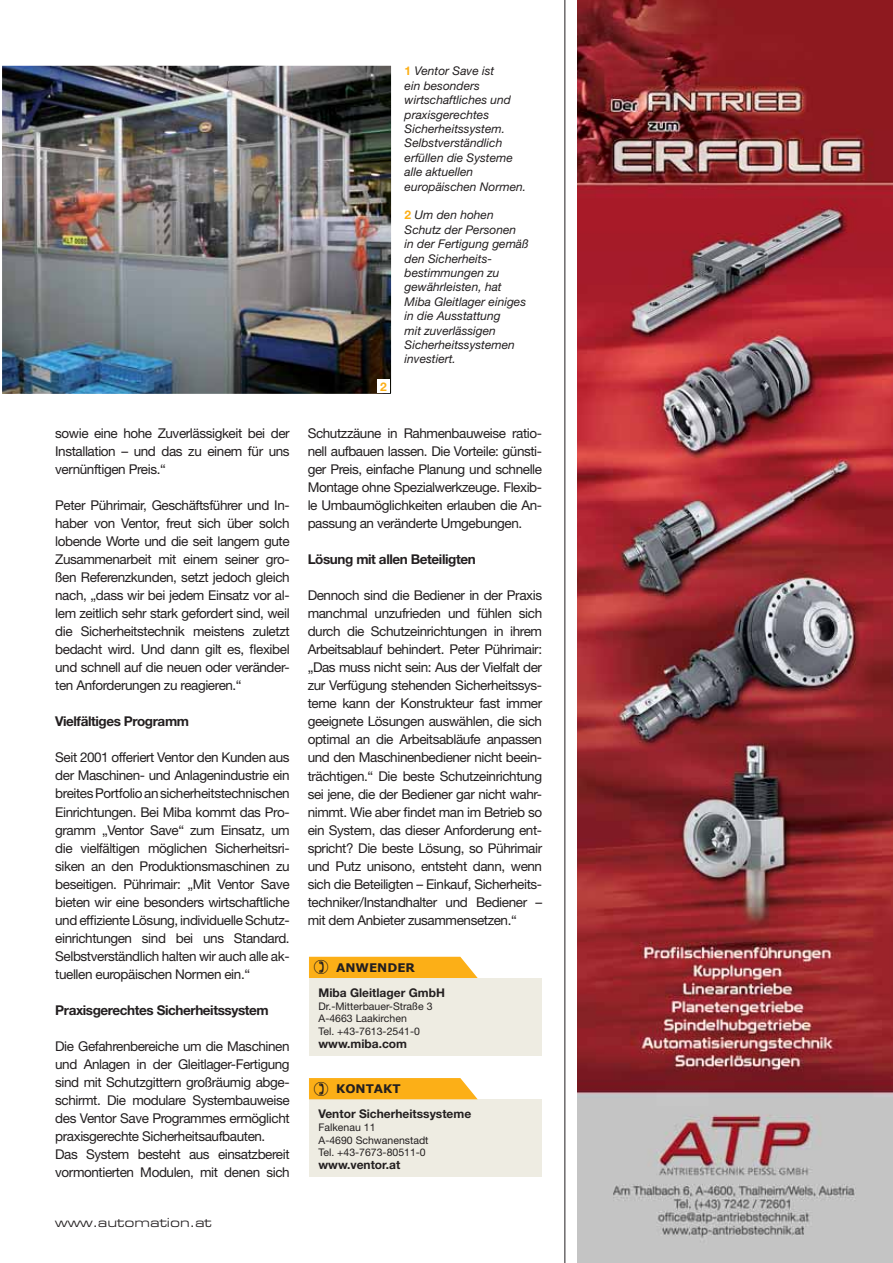
<style>
.page{position:relative;width:893px;height:1263px;background:#fff}
.page>*{position:absolute;margin:0;border:0;box-sizing:border-box;transform-origin:0 0}
.t1{font:13.5px/18px "Helvetica Neue";letter-spacing:-.03em;color:#231f20;text-align:justify}
.t2{font:700 13.5px "Helvetica Neue";letter-spacing:-.03em;color:#231f20}
.t3{font:13.5px "Eurostile Extended Roman DTC";color:#231f20}
.t4{font:italic 12px/14.4px "Helvetica Neue";color:#231f20}
.t5{font:700 12px "Helvetica Neue";color:#231f20}
.t6{font:700 12px "Verdana";color:#231f20}
.t7{font:700 12px "Helvetica Neue";color:#fcaf17}
.t8{font:10.5px/12.8px "Helvetica Neue";color:#231f20}
.s1{font-weight:700;font-style:normal;color:#fcaf17}
</style>
<div class="page">
<hr style="left:564px;top:0;width:1px;height:1263px;background:#231f20">
<div style="left:309px;top:1099px;width:232px;height:78px;background:#eeece2"></div>
<div style="left:309px;top:978px;width:232px;height:78px;background:#eeece2"></div>
<img style="left:2px;top:65px;width:390px;height:329px">
<div style="left:377px;top:379px;width:13px;height:14px;background:#fff"></div>
<img style="left:577px;top:0;width:316px;height:1263px">
<svg style="left:309px;top:1078px;width:169px;height:21px"></svg>
<div style="left:309px;top:957px;width:169px;height:21px;background:#fcaf17"></div>
<p class="t1" style="left:55px;top:425px;width:236px">sowie eine hohe Zuverlässigkeit bei der Installation – und das zu einem für uns vernünftigen Preis.“</p>
<p class="t1" style="left:55px;top:497px;width:236px">Peter Pührimair, Geschäftsführer und In&shy;haber von Ventor, freut sich über solch lobende Worte und die seit langem gute Zusammenarbeit mit einem seiner gro&shy;ßen Referenzkunden, setzt jedoch gleich nach, „dass wir bei jedem Einsatz vor al&shy;lem zeitlich sehr stark gefordert sind, weil die Sicherheitstechnik meistens zuletzt bedacht wird. Und dann gilt es, flexibel und schnell auf die neuen oder veränder&shy;ten Anforderungen zu reagieren.“</p>
<p class="t2" style="left:55px;top:717px;width:135px">Vielfältiges Programm</p>
<p class="t1" style="left:55px;top:750px;width:236px">Seit 2001 offeriert Ventor den Kunden aus der Maschinen- und Anlagenindustrie ein breites Portfolio an sicherheitstechnischen Einrichtungen. Bei Miba kommt das Pro&shy;gramm „Ventor Save“ zum Einsatz, um die vielfältigen möglichen Sicherheitsri&shy;siken an den Produktionsmaschinen zu beseitigen. Pührimair: „Mit Ventor Save bieten wir eine besonders wirtschaftliche und effiziente Lösung, individuelle Schutz&shy;einrichtungen sind bei uns Standard.<br>Selbstverständlich halten wir auch alle ak&shy;tuellen europäischen Normen ein.“</p>
<p class="t2" style="left:55px;top:1005px;width:215px">Praxisgerechtes Sicherheitssystem</p>
<p class="t1" style="left:55px;top:1039px;width:236px;text-align:left">Die Gefahrenbereiche um die Maschinen und Anlagen in der Gleitlager-Fertigung sind mit Schutzgittern großräumig abge&shy;schirmt. Die modulare Systembauweise des Ventor Save Programmes ermöglicht praxisgerechte Sicherheitsaufbauten.<br>Das System besteht aus einsatzbereit vormontierten Modulen, mit denen sich</p>
<p class="t3" style="left:55px;top:1218px;width:158px">www.automation.at</p>
<p class="t7" style="left:380px;top:382px;width:8px">2</p>
<p class="t4" style="left:405px;top:65px;width:123px"><span class="s1">1</span> Ventor Save ist<br>ein besonders wirtschaftliches und praxisgerechtes<br>Sicherheitssystem.<br>Selbstverständlich erfüllen die Systeme alle aktuellen europäischen Normen.</p>
<p class="t4" style="left:405px;top:209px;width:126px"><span class="s1">2</span> Um den hohen<br>Schutz der Personen<br>in der Fertigung gemäß den Sicherheits&shy;bestimmungen zu gewährleisten, hat<br>Miba Gleitlager einiges in die Ausstattung<br>mit zuverlässigen<br>Sicherheitssystemen investiert.</p>
<p class="t1" style="left:308px;top:425px;width:236px">Schutzzäune in Rahmenbauweise ratio&shy;nell aufbauen lassen. Die Vorteile: günsti&shy;ger Preis, einfache Planung und schnelle Montage ohne Spezialwerkzeuge. Flexib&shy;le Umbaumöglichkeiten erlauben die An&shy;passung an veränderte Umgebungen.</p>
<p class="t2" style="left:308px;top:554px;width:169px">Lösung mit allen Beteiligten</p>
<p class="t1" style="left:308px;top:588px;width:236px">Dennoch sind die Bediener in der Praxis manchmal unzufrieden und fühlen sich durch die Schutzeinrichtungen in ihrem Arbeitsablauf behindert. Peter Pührimair: „Das muss nicht sein: Aus der Vielfalt der zur Verfügung stehenden Sicherheitssys&shy;teme kann der Konstrukteur fast immer geeignete Lösungen auswählen, die sich optimal an die Arbeitsabläufe anpassen und den Maschinenbediener nicht beein&shy;trächtigen.“ Die beste Schutzeinrichtung sei jene, die der Bediener gar nicht wahr&shy;nimmt. Wie aber findet man im Betrieb so ein System, das dieser Anforderung ent&shy;spricht? Die beste Lösung, so Pührimair und Putz unisono, entsteht dann, wenn sich die Beteiligten – Einkauf, Sicherheits&shy;techniker/Instandhalter und Bediener – mit dem Anbieter zusammensetzen.“</p>
<p class="t6" style="left:336px;top:963px;width:80px">ANWENDER</p>
<p class="t5" style="left:318px;top:988px;width:128px">Miba Gleitlager GmbH</p>
<p class="t8" style="left:318px;top:1001px;width:115px">Dr.-Mitterbauer-Straße 3<br>A-4663 Laakirchen<br>Tel. +43-7613-2541-0</p>
<p class="t5" style="left:318px;top:1039px;width:90px">www.miba.com</p>
<p class="t6" style="left:336px;top:1084px;width:66px">KONTAKT</p>
<p class="t5" style="left:318px;top:1110px;width:154px">Ventor Sicherheitssysteme</p>
<p class="t8" style="left:318px;top:1122px;width:112px">Falkenau 11<br>A-4690 Schwanenstadt<br>Tel. +43-7673-80511-0</p>
<p class="t5" style="left:318px;top:1161px;width:83px">www.ventor.at</p>
</div>
